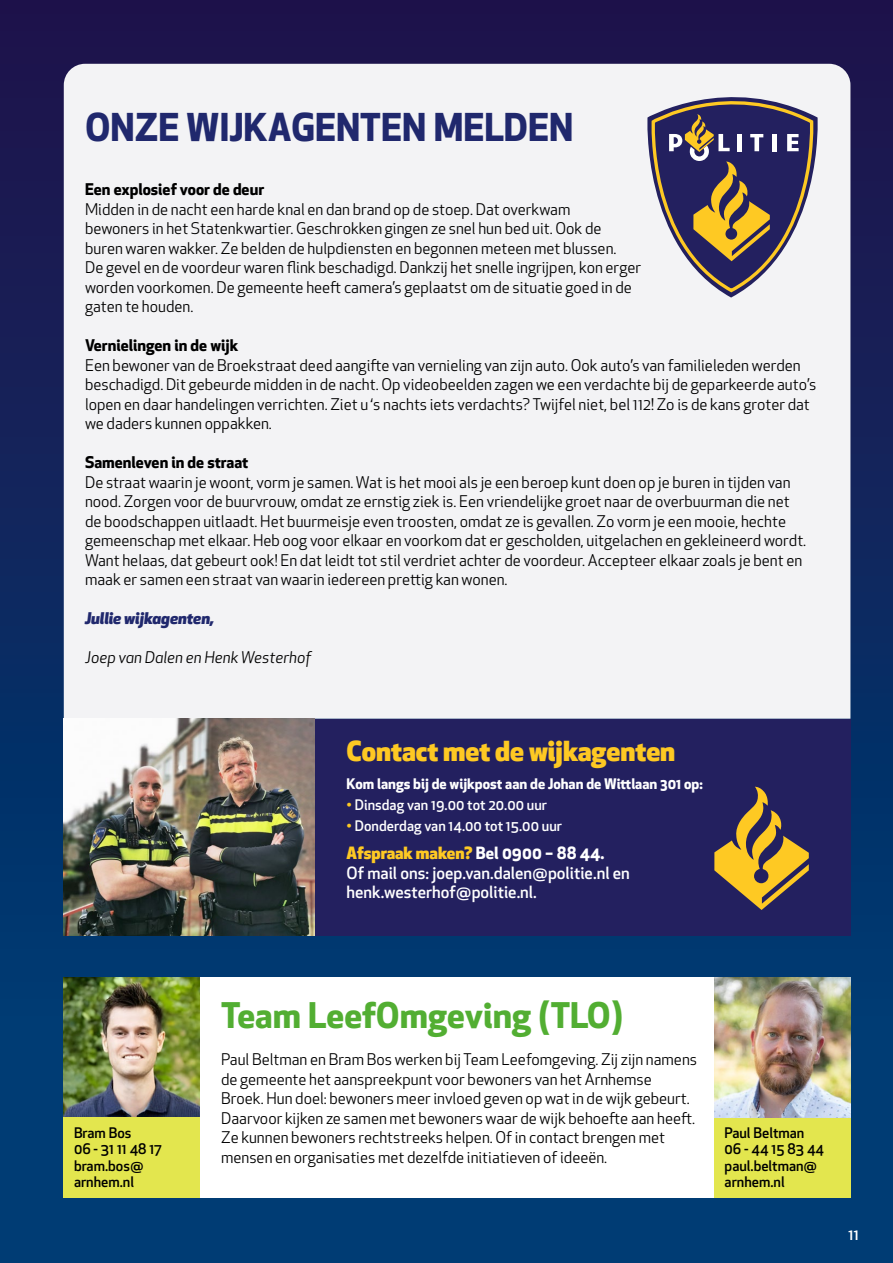
<style>
.page{position:relative;width:893px;height:1263px;background:#fff}
.page>*{position:absolute;margin:0;border:0;box-sizing:border-box;transform-origin:0 0}
.kop18{font:700 37.5px "Apex New";color:#20286d}
.kop18-2{font:700 34.5px "Apex New";color:#52ae32}
.kop18-3{font:800 27px "Apex New";color:#fec923}
.tekst{font:500 16.5px/19.5px "Apex New";color:#fff}
.tekst-2{font:800 16.5px "Apex New";color:#fec923}
.tekst-3{font:15.75px/19.5px "Apex New";color:#000}
.tekst-4{font:700 15.75px "Apex New";color:#000}
.tekst-5{font:italic 15.75px "Apex New";color:#000}
.tekst-6{font:italic 800 15.75px "Apex New";color:#20286d}
.t1{font:500 15px "Apex New";color:#fff}
.tekst-7{font:500 14.25px/16.5px "Apex New";color:#000}
.tekst-8{font:500 14.25px "Apex New";color:#fff}
.tekst-9{font:700 14.25px "Apex New";color:#fff}
.s1{color:#fec923}
.s2{font-weight:700;color:#fff}
</style>
<div class="page">
<div style="left:0;top:0;width:893px;height:1263px;background:linear-gradient(to bottom,#21144b,#00447a)"></div>
<div style="left:64px;top:64px;width:786px;height:655px;background:#f3f3f5"></div>
<svg style="left:641px;top:72px;width:183px;height:226px"></svg>
<div style="left:64px;top:977px;width:786px;height:221px;background:#fff"></div>
<img style="left:64px;top:977px;width:136px;height:140px">
<div style="left:64px;top:1117px;width:136px;height:81px;background:#e3e64e"></div>
<div style="left:714px;top:1117px;width:136px;height:81px;background:#e3e64e"></div>
<img style="left:714px;top:977px;width:136px;height:140px">
<div style="left:64px;top:719px;width:786px;height:216px;background:#23205f"></div>
<img style="left:64px;top:719px;width:251px;height:216px">
<svg style="left:714px;top:786px;width:95px;height:124px"></svg>
<p class="kop18" style="left:85px;top:100px;width:490px">ONZE WIJKAGENTEN MELDEN</p>
<p class="tekst-4" style="left:85px;top:178px;width:181px">Een explosief voor de deur</p>
<p class="tekst-3" style="left:85px;top:199px;width:558px">Midden in de nacht een harde knal en dan brand op de stoep. Dat overkwam<br>bewoners in het Statenkwartier. Geschrokken gingen ze snel hun bed uit. Ook de buren waren wakker. Ze belden de hulpdiensten en begonnen meteen met blussen.<br>De gevel en de voordeur waren flink beschadigd. Dankzij het snelle ingrijpen, kon erger worden voorkomen. De gemeente heeft camera’s geplaatst om de situatie goed in de gaten te houden.</p>
<p class="tekst-4" style="left:85px;top:334px;width:155px">Vernielingen in de wijk</p>
<p class="tekst-3" style="left:85px;top:355px;width:733px">Een bewoner van de Broekstraat deed aangifte van vernieling van zijn auto. Ook auto’s van familieleden werden beschadigd. Dit gebeurde midden in de nacht. Op videobeelden zagen we een verdachte bij de geparkeerde auto’s lopen en daar handelingen verrichten. Ziet u ‘s nachts iets verdachts? Twijfel niet, bel 112! Zo is de kans groter dat we daders kunnen oppakken.</p>
<p class="tekst-4" style="left:85px;top:451px;width:165px">Samenleven in de straat</p>
<p class="tekst-3" style="left:85px;top:472px;width:723px">De straat waarin je woont, vorm je samen. Wat is het mooi als je een beroep kunt doen op je buren in tijden van nood. Zorgen voor de buurvrouw, omdat ze ernstig ziek is. Een vriendelijke groet naar de overbuurman die net de boodschappen uitlaadt. Het buurmeisje even troosten, omdat ze is gevallen. Zo vorm je een mooie, hechte gemeenschap met elkaar. Heb oog voor elkaar en voorkom dat er gescholden, uitgelachen en gekleineerd wordt.<br>Want helaas, dat gebeurt ook! En dat leidt tot stil verdriet achter de voordeur. Accepteer elkaar zoals je bent en maak er samen een straat van waarin iedereen prettig kan wonen.</p>
<p class="tekst-6" style="left:85px;top:607px;width:131px">Jullie wijkagenten,</p>
<p class="tekst-5" style="left:85px;top:647px;width:228px">Joep van Dalen en Henk Westerhof</p>
<p class="kop18-3" style="left:347px;top:732px;width:330px">Contact met de wijkagenten</p>
<p class="tekst-9" style="left:347px;top:773px;width:358px">Kom langs bij de wijkpost aan de Johan de Wittlaan 301 op:</p>
<p class="tekst-8" style="left:347px;top:795px;width:202px"><span class="s1">•</span> Dinsdag van 19.00 tot 20.00 uur</p>
<p class="tekst-8" style="left:347px;top:817px;width:217px"><span class="s1">•</span> Donderdag van 14.00 tot 15.00 uur</p>
<p class="tekst-2" style="left:347px;top:842px;width:259px">Afspraak maken? <span class="s2">Bel 0900 – 88 44.</span></p>
<p class="tekst" style="left:347px;top:863px;width:285px">Of mail ons: joep.van.dalen@politie.nl en henk.westerhof@politie.nl.</p>
<p class="tekst-7" style="left:74px;top:1124px;width:59px">Bram Bos</p>
<p class="tekst-7" style="left:74px;top:1141px;width:90px">06 - 31 11 48 17</p>
<p class="tekst-7" style="left:74px;top:1157px;width:71px">bram.bos@ arnhem.nl</p>
<p class="kop18-2" style="left:221px;top:991px;width:404px">Team LeefOmgeving (TLO)</p>
<p class="tekst-3" style="left:221px;top:1050px;width:477px">Paul Beltman en Bram Bos werken bij Team Leefomgeving. Zij zijn namens de gemeente het aanspreekpunt voor bewoners van het Arnhemse Broek. Hun doel: bewoners meer invloed geven op wat in de wijk gebeurt.<br>Daarvoor kijken ze samen met bewoners waar de wijk behoefte aan heeft.<br>Ze kunnen bewoners rechtstreeks helpen. Of in contact brengen met mensen en organisaties met dezelfde initiatieven of ideeën.</p>
<p class="tekst-7" style="left:725px;top:1124px;width:81px">Paul Beltman</p>
<p class="tekst-7" style="left:725px;top:1141px;width:101px">06 - 44 15 83 44</p>
<p class="tekst-7" style="left:725px;top:1157px;width:94px">paul.beltman@ arnhem.nl</p>
<p class="t1" style="left:849px;top:1225px;width:12px">11</p>
</div>
